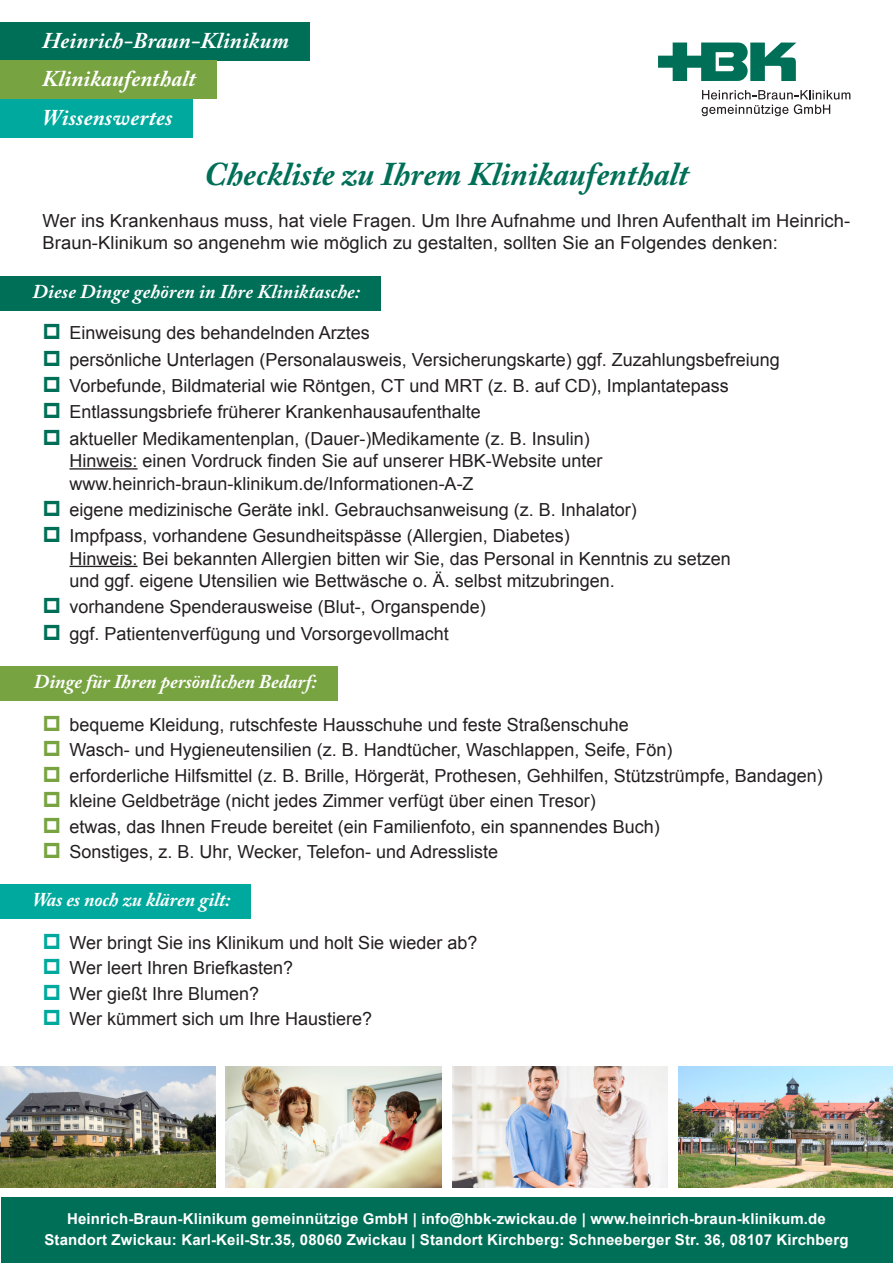
<style>
.page{position:relative;width:893px;height:1263px;background:#fff}
.page>*{position:absolute;margin:0;border:0;box-sizing:border-box;transform-origin:0 0}
.t1{font:italic 700 33px "Adobe Caslon Pro";color:#006f57}
.t2{font:italic 700 22.5px "Adobe Caslon Pro";letter-spacing:.01em;color:#fff}
.t3{font:italic 700 19.5px "Adobe Caslon Pro";color:#fff}
.t4{font:18px/25.5px "Arial";color:#231f20}
.t5{font:700 15px/21px "Arial";letter-spacing:.01em;color:#fff;text-align:center}
</style>
<div class="page">
<div style="left:0;top:99px;width:193px;height:38px;background:#00a99d"></div>
<div style="left:0;top:22px;width:309px;height:39px;background:#006f57"></div>
<div style="left:0;top:61px;width:217px;height:38px;background:#78a341"></div>
<div style="left:0;top:276px;width:381px;height:34px;background:#006f57"></div>
<div style="left:0;top:666px;width:337px;height:35px;background:#78a341"></div>
<div style="left:0;top:884px;width:251px;height:34px;background:#00a99d"></div>
<div style="left:1px;top:1197px;width:892px;height:66px;background:#006f57"></div>
<hr style="left:70px;top:468px;width:68px;height:2px;background:#231f20">
<hr style="left:70px;top:566px;width:68px;height:1px;background:#231f20">
<img style="left:452px;top:1066px;width:216px;height:121px">
<img style="left:226px;top:1066px;width:215px;height:121px">
<img style="left:0;top:1066px;width:215px;height:121px">
<img style="left:678px;top:1066px;width:215px;height:121px">
<svg style="left:658px;top:43px;width:138px;height:38px"></svg>
<svg style="left:702px;top:90px;width:148px;height:26px"></svg>
<p class="t2" style="left:42px;top:27px;width:249px">Heinrich-Braun-Klinikum</p>
<p class="t2" style="left:42px;top:65px;width:155px">Klinikaufenthalt</p>
<p class="t2" style="left:42px;top:104px;width:132px">Wissenswertes</p>
<h1 class="t1" style="left:204px;top:154px;width:486px">Checkliste zu Ihrem Klinikaufenthalt</h1>
<p class="t4" style="left:43px;top:209px;width:809px;line-height:22.5px">Wer ins Krankenhaus muss, hat viele Fragen. Um Ihre Aufnahme und Ihren Aufenthalt im Heinrich-<br>Braun-Klinikum so angenehm wie möglich zu gestalten, sollten Sie an Folgendes denken:</p>
<p class="t3" style="left:32px;top:280px;width:329px">Diese Dinge gehören in Ihre Kliniktasche:</p>
<p class="t4" style="left:70px;top:320px;width:712px;line-height:26.2px">Einweisung des behandelnden Arztes<br>persönliche Unterlagen (Personalausweis, Versicherungskarte) ggf. Zuzahlungsbefreiung Vorbefunde, Bildmaterial wie Röntgen, CT und MRT (z. B. auf CD), Implantatepass Entlassungsbriefe früherer Krankenhausaufenthalte<br>aktueller Medikamentenplan, (Dauer-)Medikamente (z. B. Insulin)</p>
<p class="t4" style="left:70px;top:450px;width:534px;line-height:22.5px">Hinweis: einen Vordruck finden Sie auf unserer HBK-Website unter www.heinrich-braun-klinikum.de/Informationen-A-Z</p>
<p class="t4" style="left:70px;top:496px;width:569px;line-height:26.2px">eigene medizinische Geräte inkl. Gebrauchsanweisung (z. B. Inhalator)<br>Impfpass, vorhandene Gesundheitspässe (Allergien, Diabetes)</p>
<p class="t4" style="left:70px;top:547px;width:663px;line-height:22.5px">Hinweis: Bei bekannten Allergien bitten wir Sie, das Personal in Kenntnis zu setzen und ggf. eigene Utensilien wie Bettwäsche o. Ä. selbst mitzubringen.</p>
<p class="t4" style="left:70px;top:594px;width:418px;line-height:26.2px">vorhandene Spenderausweise (Blut-, Organspende) ggf. Patientenverfügung und Vorsorgevollmacht</p>
<p class="t3" style="left:34px;top:670px;width:284px">Dinge für Ihren persönlichen Bedarf:</p>
<p class="t4" style="left:70px;top:712px;width:755px">bequeme Kleidung, rutschfeste Hausschuhe und feste Straßenschuhe<br>Wasch- und Hygieneutensilien (z. B. Handtücher, Waschlappen, Seife, Fön)<br>erforderliche Hilfsmittel (z. B. Brille, Hörgerät, Prothesen, Gehhilfen, Stützstrümpfe, Bandagen) kleine Geldbeträge (nicht jedes Zimmer verfügt über einen Tresor)<br>etwas, das Ihnen Freude bereitet (ein Familienfoto, ein spannendes Buch)<br>Sonstiges, z. B. Uhr, Wecker, Telefon- und Adressliste</p>
<p class="t3" style="left:32px;top:888px;width:200px">Was es noch zu klären gilt:</p>
<p class="t4" style="left:70px;top:930px;width:409px">Wer bringt Sie ins Klinikum und holt Sie wieder ab?<br>Wer leert Ihren Briefkasten?<br>Wer gießt Ihre Blumen?<br>Wer kümmert sich um Ihre Haustiere?</p>
<p class="t5" style="left:44px;top:1208px;width:805px">Heinrich-Braun-Klinikum gemeinnützige GmbH | info@hbk-zwickau.de | www.heinrich-braun-klinikum.de<br>Standort Zwickau: Karl-Keil-Str.35, 08060 Zwickau | Standort Kirchberg: Schneeberger Str. 36, 08107 Kirchberg</p>
</div>
